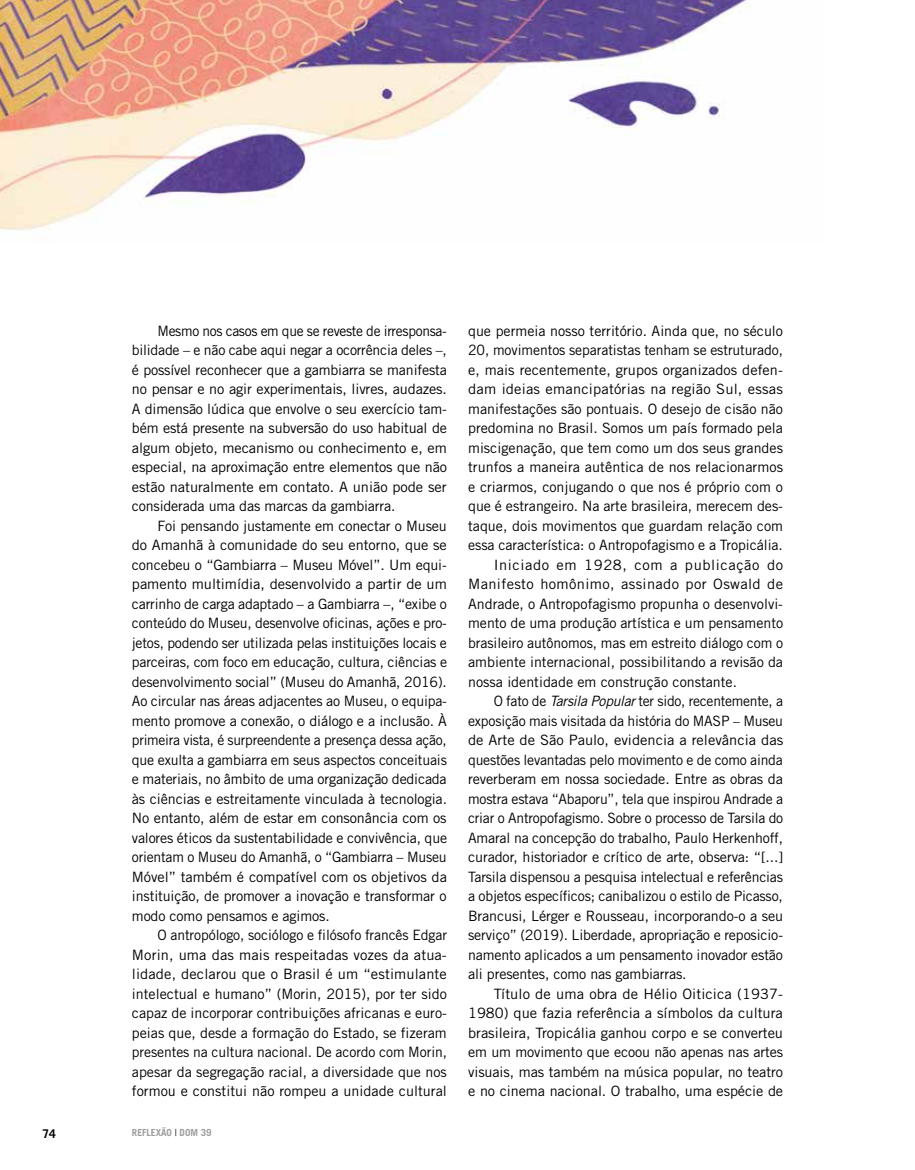
<style>
.page{position:relative;width:915px;height:1170px;background:#fff}
.page>*{position:absolute;margin:0;border:0;box-sizing:border-box;transform-origin:0 0}
.t1{font:14.25px/19.5px "Trade Gothic LT Std";letter-spacing:-.005em;color:#000;text-align:justify}
.t2{font:14.25px "Trade Gothic LT Std";letter-spacing:.025em;color:#000}
.t3{font:14.25px "Trade Gothic LT Std";letter-spacing:.04em;color:#000}
.t4{font:700 12px "Trade Gothic LT Std";color:#000}
.t5{font:700 9.75px "Trade Gothic LT Std";color:#9d9d9c}
.s1{font-weight:400;color:#000}
.s2{font-style:italic}
.s3{font-size:13.5px}
</style>
<div class="page">
<img style="left:0;top:0;width:747px;height:231px">
<p class="t1" style="left:132px;top:320px;width:316px;text-indent:26px">Mesmo nos casos em que se reveste de irresponsa&shy;bilidade – e não cabe aqui negar a ocorrência deles –, é possível reconhecer que a gambiarra se manifesta no pensar e no agir experimentais, livres, audazes.<br>A dimensão lúdica que envolve o seu exercício tam&shy;bém está presente na subversão do uso habitual de algum objeto, mecanismo ou conhecimento e, em especial, na aproximação entre elementos que não estão naturalmente em contato. A união pode ser considerada uma das marcas da gambiarra.</p>
<p class="t1" style="left:132px;top:515px;width:316px;text-indent:26px">Foi pensando justamente em conectar o Museu do Amanhã à comunidade do seu entorno, que se concebeu o “Gambiarra – Museu Móvel”. Um equi&shy;pamento multimídia, desenvolvido a partir de um carrinho de carga adaptado – a Gambiarra –, “exibe o conteúdo do Museu, desenvolve oficinas, ações e pro&shy;jetos, podendo ser utilizada pelas instituições locais e parceiras, com foco em educação, cultura, ciências e desenvolvimento social” (Museu do Amanhã, 2016).<br>Ao circular nas áreas adjacentes ao Museu, o equipa&shy;mento promove a conexão, o diálogo e a inclusão. À primeira vista, é surpreendente a presença dessa ação, que exulta a gambiarra em seus aspectos conceituais e materiais, no âmbito de uma organização dedicada às ciências e estreitamente vinculada à tecnologia.<br>No entanto, além de estar em consonância com os valores éticos da sustentabilidade e convivência, que orientam o Museu do Amanhã, o “Gambiarra – Museu Móvel” também é compatível com os objetivos da instituição, de promover a inovação e transformar o modo como pensamos e agimos.</p>
<p class="t1" style="left:132px;top:925px;width:316px;text-indent:26px">O antropólogo, sociólogo e filósofo francês Edgar Morin, uma das mais respeitadas vozes da atua&shy;lidade, declarou que o Brasil é um “estimulante intelectual e humano” (Morin, 2015), por ter sido capaz de incorporar contribuições africanas e euro&shy;peias que, desde a formação do Estado, se fizeram presentes na cultura nacional. De acordo com Morin, apesar da segregação racial, a diversidade que nos formou e constitui não rompeu a unidade cultural</p>
<p class="t4" style="left:43px;top:1125px;width:15px">74</p>
<p class="t5" style="left:132px;top:1125px;width:81px">REFLEXÃO <span class="s1">|</span> DOM 39</p>
<p class="t1" style="left:468px;top:320px;width:316px">que permeia nosso território. Ainda que, no século</p>
<p class="t1" style="left:468px;top:340px;width:316px">20, movimentos separatistas tenham se estruturado,</p>
<p class="t1" style="left:468px;top:359px;width:316px">e, mais recentemente, grupos organizados defen-</p>
<p class="t1" style="left:468px;top:379px;width:316px">dam ideias emancipatórias na região Sul, essas</p>
<p class="t1" style="left:468px;top:398px;width:316px">manifestações são pontuais. O desejo de cisão não</p>
<p class="t1" style="left:468px;top:418px;width:316px">predomina no Brasil. Somos um país formado pela</p>
<p class="t1" style="left:468px;top:437px;width:316px">miscigenação, que tem como um dos seus grandes</p>
<p class="t1" style="left:468px;top:457px;width:316px">trunfos a maneira autêntica de nos relacionarmos</p>
<p class="t1" style="left:468px;top:476px;width:316px">e criarmos, conjugando o que nos é próprio com o</p>
<p class="t1" style="left:468px;top:496px;width:316px">que é estrangeiro. Na arte brasileira, merecem des-</p>
<p class="t1" style="left:468px;top:515px;width:316px">taque, dois movimentos que guardam relação com</p>
<p class="t1" style="left:468px;top:535px;width:316px">essa característica: o Antropofagismo e a Tropicália.</p>
<p class="t3" style="left:493px;top:556px;width:291px">Iniciado em 1928, com a publicação do</p>
<p class="t2" style="left:468px;top:575px;width:316px">Manifesto homônimo, assinado por Oswald de</p>
<p class="t1" style="left:468px;top:593px;width:316px">Andrade, o Antropofagismo propunha o desenvolvi-</p>
<p class="t1" style="left:468px;top:613px;width:316px">mento de uma produção artística e um pensamento</p>
<p class="t1" style="left:468px;top:632px;width:316px">brasileiro autônomos, mas em estreito diálogo com o</p>
<p class="t1" style="left:468px;top:652px;width:316px">ambiente internacional, possibilitando a revisão da</p>
<p class="t1" style="left:468px;top:671px;width:270px">nossa identidade em construção constante.</p>
<p class="t1" style="left:493px;top:691px;width:291px">O fato de <span class="s2">Tarsila Popular</span> ter sido, recentemente, a</p>
<p class="t1" style="left:468px;top:710px;width:316px">exposição mais visitada da história do MASP <span class="s3">–</span> Museu</p>
<p class="t1" style="left:468px;top:730px;width:316px">de Arte de São Paulo, evidencia a relevância das</p>
<p class="t1" style="left:468px;top:749px;width:316px">questões levantadas pelo movimento e de como ainda</p>
<p class="t1" style="left:468px;top:769px;width:316px">reverberam em nossa sociedade. Entre as obras da</p>
<p class="t1" style="left:468px;top:788px;width:316px">mostra estava “Abaporu”, tela que inspirou Andrade a</p>
<p class="t1" style="left:468px;top:808px;width:316px">criar o Antropofagismo. Sobre o processo de Tarsila do</p>
<p class="t1" style="left:468px;top:827px;width:316px">Amaral na concepção do trabalho, Paulo Herkenhoff,</p>
<p class="t1" style="left:468px;top:847px;width:316px">curador, historiador e crítico de arte, observa: “[...]</p>
<p class="t1" style="left:468px;top:866px;width:316px">Tarsila dispensou a pesquisa intelectual e referências</p>
<p class="t1" style="left:468px;top:886px;width:316px">a objetos específicos; canibalizou o estilo de Picasso,</p>
<p class="t1" style="left:468px;top:905px;width:316px">Brancusi, Lérger e Rousseau, incorporando-o a seu</p>
<p class="t1" style="left:468px;top:925px;width:316px">serviço” (2019). Liberdade, apropriação e reposicio-</p>
<p class="t1" style="left:468px;top:944px;width:316px">namento aplicados a um pensamento inovador estão</p>
<p class="t1" style="left:468px;top:964px;width:220px">ali presentes, como nas gambiarras.</p>
<p class="t1" style="left:493px;top:983px;width:291px">Título de uma obra de Hélio Oiticica (1937-</p>
<p class="t1" style="left:468px;top:1003px;width:316px">1980) que fazia referência a símbolos da cultura</p>
<p class="t1" style="left:468px;top:1022px;width:316px">brasileira, Tropicália ganhou corpo e se converteu</p>
<p class="t1" style="left:468px;top:1042px;width:316px">em um movimento que ecoou não apenas nas artes</p>
<p class="t1" style="left:468px;top:1061px;width:316px">visuais, mas também na música popular, no teatro</p>
<p class="t1" style="left:468px;top:1081px;width:316px">e no cinema nacional. O trabalho, uma espécie de</p>
</div>
